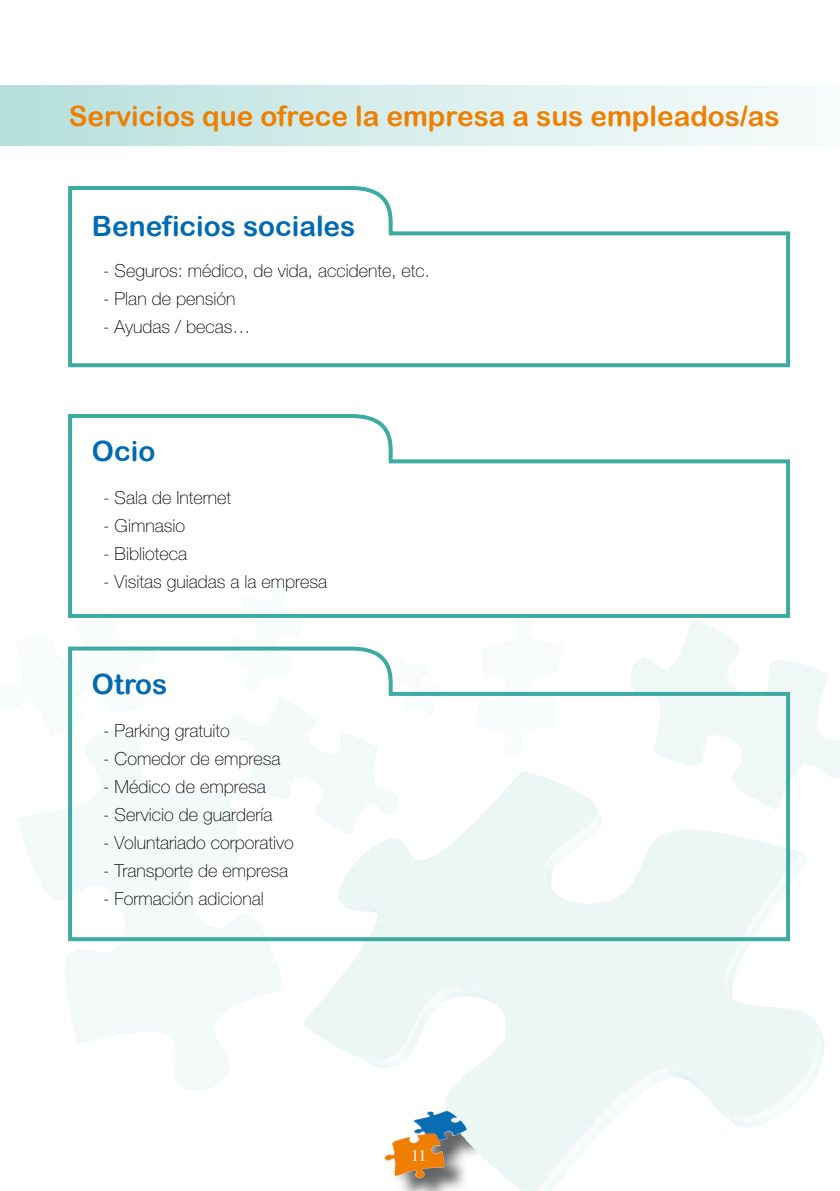
<style>
.page{position:relative;width:840px;height:1191px;background:#fff}
.page>*{position:absolute;margin:0;border:0;box-sizing:border-box;transform-origin:0 0}
.t1{font:28px "Arial Rounded MT Bold";color:#ee7f00}
.t2{font:28px "Arial Rounded MT Bold";color:#006ab2}
.t3{font:100 18px "Helvetica Neue";color:#000}
.t4{font:16px "Times";color:#fff}
</style>
<div class="page">
<div style="left:0;top:85px;width:839px;height:61px;background:linear-gradient(to right,#b6e0dc,#fafdfc)"></div>
<img style="left:387px;top:1113px;width:78px;height:78px">
<img style="left:448px;top:1113px;width:41px;height:51px">
<svg style="left:394px;top:1173px;width:10px;height:11px"></svg>
<img style="left:413px;top:1111px;width:32px;height:24px">
<svg style="left:68px;top:186px;width:721px;height:181px"></svg>
<svg style="left:68px;top:414px;width:721px;height:204px"></svg>
<svg style="left:68px;top:646px;width:721px;height:295px"></svg>
<h1 class="t1" style="left:69px;top:100px;width:712px">Servicios que ofrece la empresa a sus empleados/as</h1>
<h1 class="t2" style="left:92px;top:210px;width:265px">Beneficios sociales</h1>
<p class="t3" style="left:103px;top:261px;width:328px">- Seguros: médico, de vida, accidente, etc.</p>
<p class="t3" style="left:103px;top:289px;width:134px">- Plan de pensión</p>
<p class="t3" style="left:103px;top:317px;width:149px">- Ayudas / becas…</p>
<h1 class="t2" style="left:92px;top:434px;width:65px">Ocio</h1>
<p class="t3" style="left:103px;top:487px;width:129px">- Sala de Internet</p>
<p class="t3" style="left:103px;top:515px;width:83px">- Gimnasio</p>
<p class="t3" style="left:103px;top:543px;width:85px">- Biblioteca</p>
<p class="t3" style="left:103px;top:571px;width:225px">- Visitas guiadas a la empresa</p>
<h1 class="t2" style="left:92px;top:667px;width:77px">Otros</h1>
<p class="t3" style="left:103px;top:720px;width:128px">- Parking gratuito</p>
<p class="t3" style="left:103px;top:748px;width:179px">- Comedor de empresa</p>
<p class="t3" style="left:103px;top:776px;width:164px">- Médico de empresa</p>
<p class="t3" style="left:103px;top:804px;width:171px">- Servicio de guardería</p>
<p class="t3" style="left:103px;top:832px;width:192px">- Voluntariado corporativo</p>
<p class="t3" style="left:103px;top:860px;width:186px">- Transporte de empresa</p>
<p class="t3" style="left:103px;top:888px;width:162px">- Formación adicional</p>
<p class="t4" style="left:411px;top:1145px;width:17px">11</p>
</div>
